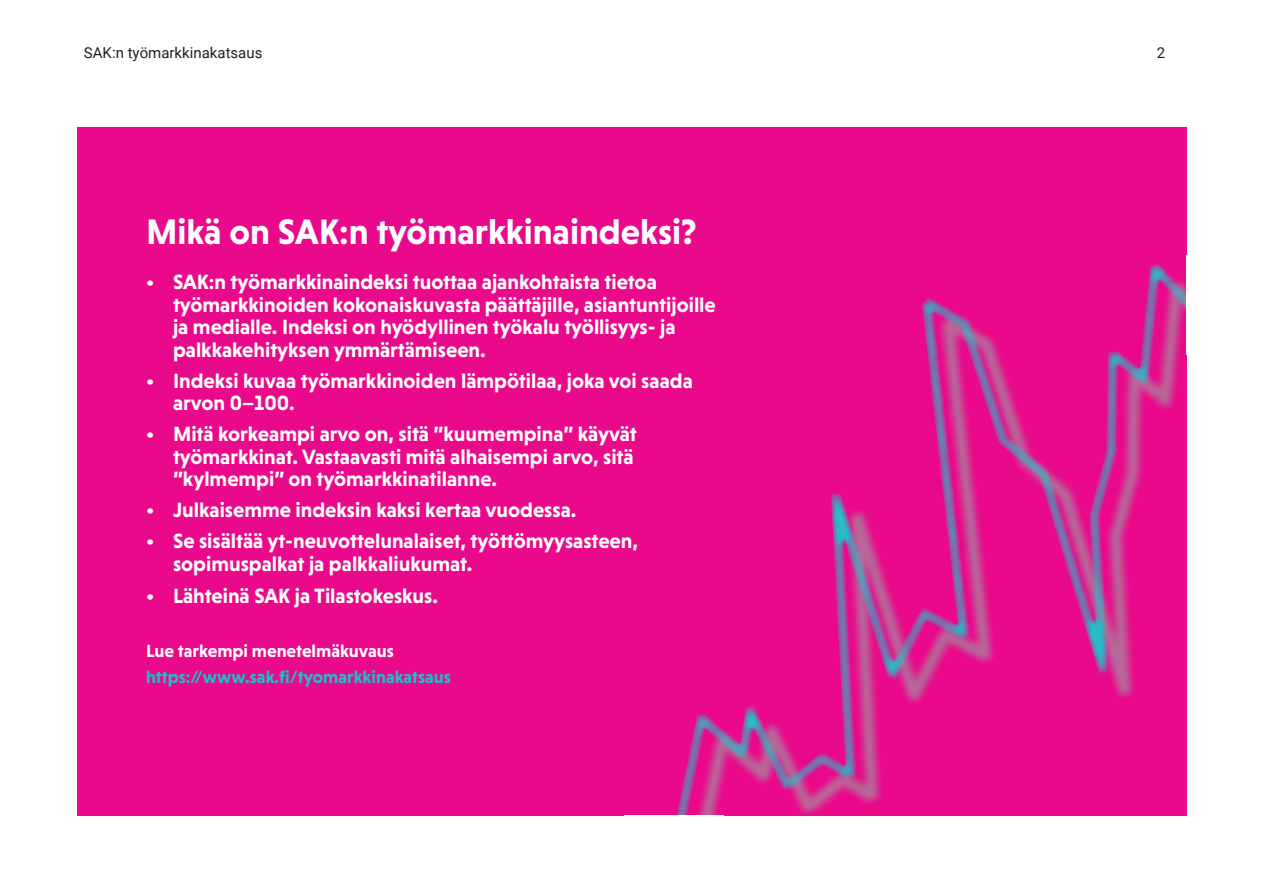
<style>
.page{position:relative;width:1263px;height:893px;background:#fff}
.page>*{position:absolute;margin:0;border:0;box-sizing:border-box;transform-origin:0 0}
.t1{font:700 36px "Niveau Grotesk";color:#fff}
.t2{font:700 21px/22.5px "Niveau Grotesk";color:#fff}
.t3{font:700 18px "Niveau Grotesk";color:#21bdc9}
.t4{font:700 18px "Niveau Grotesk";color:#fff}
.t5{font:15px "Roboto";color:#231f20}
</style>
<div class="page">
<div style="left:77px;top:128px;width:1109px;height:688px;background:#ea098b"></div>
<svg style="left:666px;top:254px;width:521px;height:562px"></svg>
<div style="left:1186px;top:255px;width:65px;height:100px;background:#fff"></div>
<p class="t5" style="left:84px;top:42px;width:180px">SAK:n työmarkkinakatsaus</p>
<p class="t5" style="left:1157px;top:42px;width:10px">2</p>
<p class="t1" style="left:146px;top:211px;width:552px">Mikä on SAK:n työmarkkinaindeksi?</p>
<p class="t2" style="left:173px;top:271px;width:544px;text-indent:-27px">• SAK:n työmarkkinaindeksi tuottaa ajankohtaista tietoa työmarkkinoiden kokonaiskuvasta päättäjille, asiantuntijoille ja medialle. Indeksi on hyödyllinen työkalu työllisyys- ja palkkakehityksen ymmärtämiseen.</p>
<p class="t2" style="left:173px;top:369px;width:521px;text-indent:-27px">• Indeksi kuvaa työmarkkinoiden lämpötilaa, joka voi saada arvon 0–100.</p>
<p class="t2" style="left:173px;top:423px;width:465px;text-indent:-27px">• Mitä korkeampi arvo on, sitä ”kuumempina” käyvät työmarkkinat. Vastaavasti mitä alhaisempi arvo, sitä ”kylmempi” on työmarkkinatilanne.</p>
<p class="t2" style="left:146px;top:499px;width:432px">• Julkaisemme indeksin kaksi kertaa vuodessa.</p>
<p class="t2" style="left:173px;top:530px;width:466px;text-indent:-27px">• Se sisältää yt-neuvottelunalaiset, työttömyysasteen, sopimuspalkat ja palkkaliukumat.</p>
<p class="t2" style="left:146px;top:585px;width:293px">• Lähteinä SAK ja Tilastokeskus.</p>
<p class="t4" style="left:146px;top:641px;width:249px">Lue tarkempi menetelmäkuvaus</p>
<p class="t3" style="left:146px;top:667px;width:306px">https://www.sak.fi/tyomarkkinakatsaus</p>
</div>
